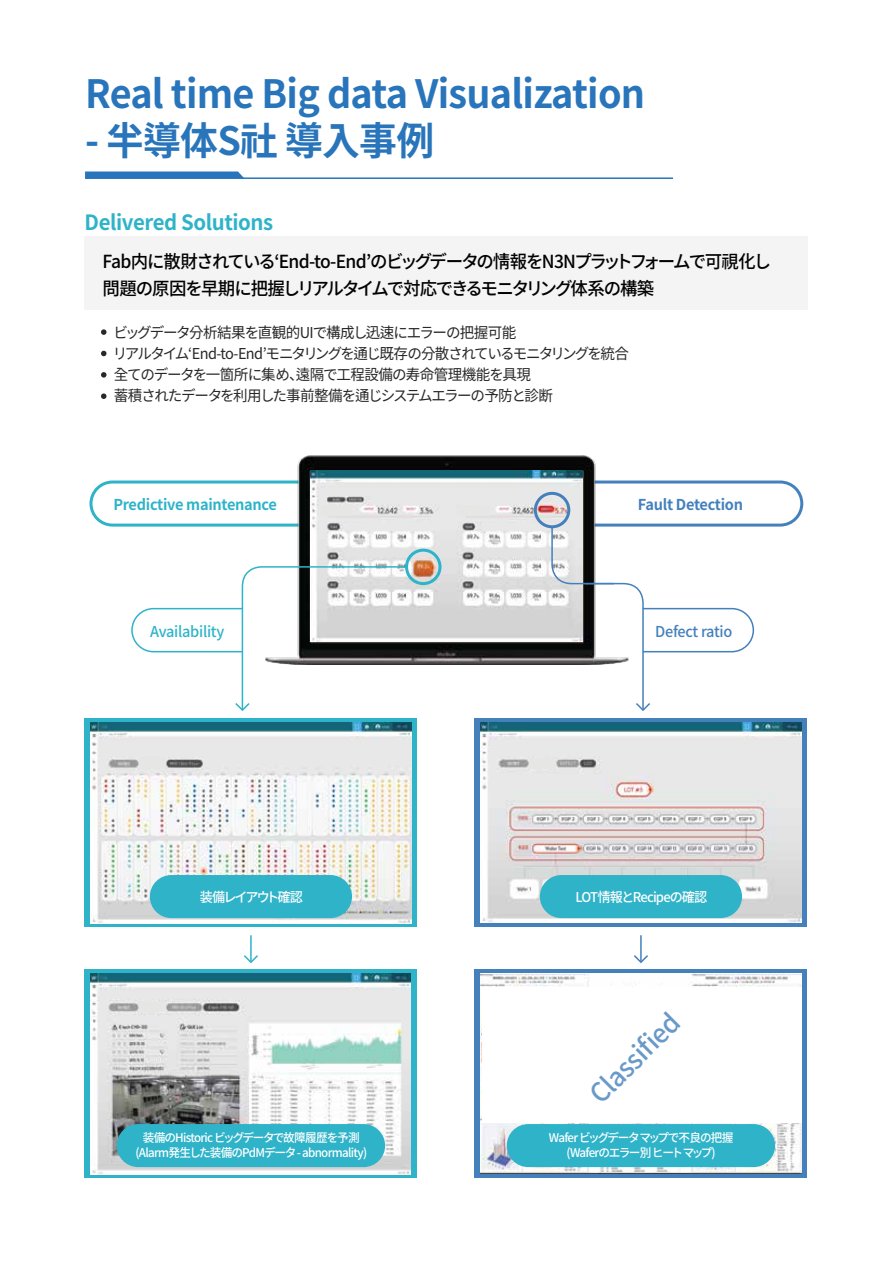
<style>
.page{position:relative;width:893px;height:1263px;background:#fff}
.page>*{position:absolute;margin:0;border:0;box-sizing:border-box;transform-origin:0 0}
.t1{font:700 39px "Noto Sans CJ Kkr";letter-spacing:-.02em;color:#2975bb}
.t2{font:500 26.55px "Noto Sans CJ Kkr";color:#4480bc}
.t3{font:700 21px "Noto Sans CJ Kkr";letter-spacing:-.02em;color:#2eb3c9}
.t4{font:500 18px/27px "Noto Sans CJ Kkr";letter-spacing:-.085em;color:#020202}
.t5{font:15px/21px "Noto Sans CJ Kkr";letter-spacing:-.08em;color:#282828}
.t6{font:700 15px "Noto Sans CJ Kkr";letter-spacing:-.02em;color:#2eb3c9}
.t7{font:700 15px "Noto Sans CJ Kkr";letter-spacing:-.02em;color:#4480bc}
.t8{font:500 15px "Noto Sans CJ Kkr";letter-spacing:-.02em;color:#2eb3c9}
.t9{font:500 15px "Noto Sans CJ Kkr";letter-spacing:-.025em;color:#4480bc}
.t10{font:500 13.5px "Noto Sans CJ Kkr";letter-spacing:-.08em;color:#fff}
.t11{font:500 13.5px "Noto Sans CJ Kkr";letter-spacing:-.135em;color:#fff}
.t12{font:500 12px/15px "Noto Sans CJ Kkr";letter-spacing:-.075em;color:#fff;text-align:center}
.t13{font:500 12px/15px "Noto Sans CJ Kkr";letter-spacing:-.1em;color:#fff;text-align:center}
</style>
<div class="page">
<svg style="left:475px;top:718px;width:332px;height:209px;background:#4d86bb"></svg>
<img style="left:481px;top:723px;width:320px;height:200px">
<div style="left:85px;top:969px;width:332px;height:209px;background:#2eb3c9"></div>
<img style="left:91px;top:973px;width:320px;height:201px">
<svg style="left:475px;top:969px;width:332px;height:209px;background:#5185b9"></svg>
<img style="left:481px;top:973px;width:320px;height:200px">
<svg style="left:85px;top:718px;width:332px;height:209px;background:#49bbce"></svg>
<img style="left:91px;top:722px;width:320px;height:201px">
<div style="left:85px;top:237px;width:723px;height:73px;background:#f4f4f4"></div>
<svg style="left:89px;top:480px;width:174px;height:47px"></svg>
<hr style="left:85px;top:177px;width:588px;height:2px;background:#2975bb">
<svg style="left:85px;top:171px;width:159px;height:7px"></svg>
<img style="left:263px;top:455px;width:333px;height:209px">
<img style="left:310px;top:471px;width:273px;height:170px">
<div style="left:405px;top:549px;width:36px;height:36px;border:3px solid #2eb3c9;border-radius:50%"></div>
<div style="left:534px;top:492px;width:36px;height:36px;border:3px solid #4480bc;border-radius:50%"></div>
<hr style="left:250px;top:935px;width:2px;height:26px;background:#2eb3c9">
<svg style="left:244px;top:953px;width:14px;height:11px"></svg>
<hr style="left:640px;top:935px;width:2px;height:26px;background:#4480bc">
<svg style="left:634px;top:953px;width:14px;height:11px"></svg>
<svg style="left:131px;top:565px;width:277px;height:146px"></svg>
<svg style="left:551px;top:479px;width:253px;height:232px"></svg>
<svg style="left:101px;top:329px;width:5px;height:6px"></svg>
<svg style="left:101px;top:351px;width:5px;height:5px"></svg>
<svg style="left:101px;top:372px;width:5px;height:6px"></svg>
<svg style="left:101px;top:393px;width:5px;height:6px"></svg>
<div style="left:150px;top:875px;width:202px;height:43px;background:#2eb3c9;border-radius:22px"></div>
<div style="left:540px;top:875px;width:202px;height:43px;background:#2eb3c9;border-radius:22px"></div>
<div style="left:117px;top:1124px;width:268px;height:43px;background:#2eb3c9;border-radius:22px"></div>
<div style="left:507px;top:1124px;width:268px;height:43px;background:#2eb3c9;border-radius:22px"></div>
<div style="left:322px;top:505px;width:31px;height:10px;background:#e6e6e5"></div>
<div style="left:458px;top:505px;width:31px;height:10px;background:#e6e6e5"></div>
<div style="left:530px;top:759px;width:26px;height:10px;background:#e6e6e5"></div>
<div style="left:139px;top:759px;width:27px;height:10px;background:#e6e6e5"></div>
<div style="left:139px;top:1001px;width:27px;height:11px;background:#e6e6e5"></div>
<div style="left:482px;top:986px;width:319px;height:136px;background:#fff"></div>
<h1 class="t1" style="left:85px;top:71px;width:562px">Real time Big data Visualization</h1>
<h1 class="t1" style="left:85px;top:118px;width:351px">- 半導体S社 導入事例</h1>
<h3 class="t3" style="left:85px;top:210px;width:190px">Delivered Solutions</h3>
<p class="t4" style="left:103px;top:249px;width:670px">Fab内に散財されている‘End-to-End’のビッグデータの情報をN3Nプラットフォームで可視化し問題の原因を早期に把握しリアルタイムで対応できるモニタリング体系の構築</p>
<p class="t5" style="left:113px;top:322px;width:518px">ビッグデータ分析結果を直観的UIで構成し迅速にエラーの把握可能<br>リアルタイム‘End-to-End’モニタリングを通じ既存の分散されているモニタリングを統合全てのデータを一箇所に集め、遠隔で工程設備の寿命管理機能を具現<br>蓄積されたデータを利用した事前整備を通じシステムエラーの予防と診断</p>
<p class="t6" style="left:113px;top:496px;width:165px">Predictive maintenance</p>
<p class="t7" style="left:638px;top:496px;width:107px">Fault Detection</p>
<p class="t8" style="left:150px;top:623px;width:76px">Availability</p>
<p class="t9" style="left:655px;top:623px;width:79px">Defect ratio</p>
<p class="t11" style="left:200px;top:890px;width:105px">装備レイアウト確認</p>
<p class="t10" style="left:575px;top:890px;width:133px">LOT情報とRecipeの確認</p>
<h2 class="t2" style="left:584px;top:1088px;width:116px;rotate:-45deg">Classifi ed</h2>
<p class="t12" style="left:135px;top:1131px;width:233px">装備のHistoric ビッグデータで故障履歴を予測(Alarm発生した装備のPdMデータ - abnormality)</p>
<p class="t13" style="left:549px;top:1131px;width:186px">Wafer ビッグデータ マップで不良の把握(Waferのエラー別 ヒート マップ)</p>
</div>
